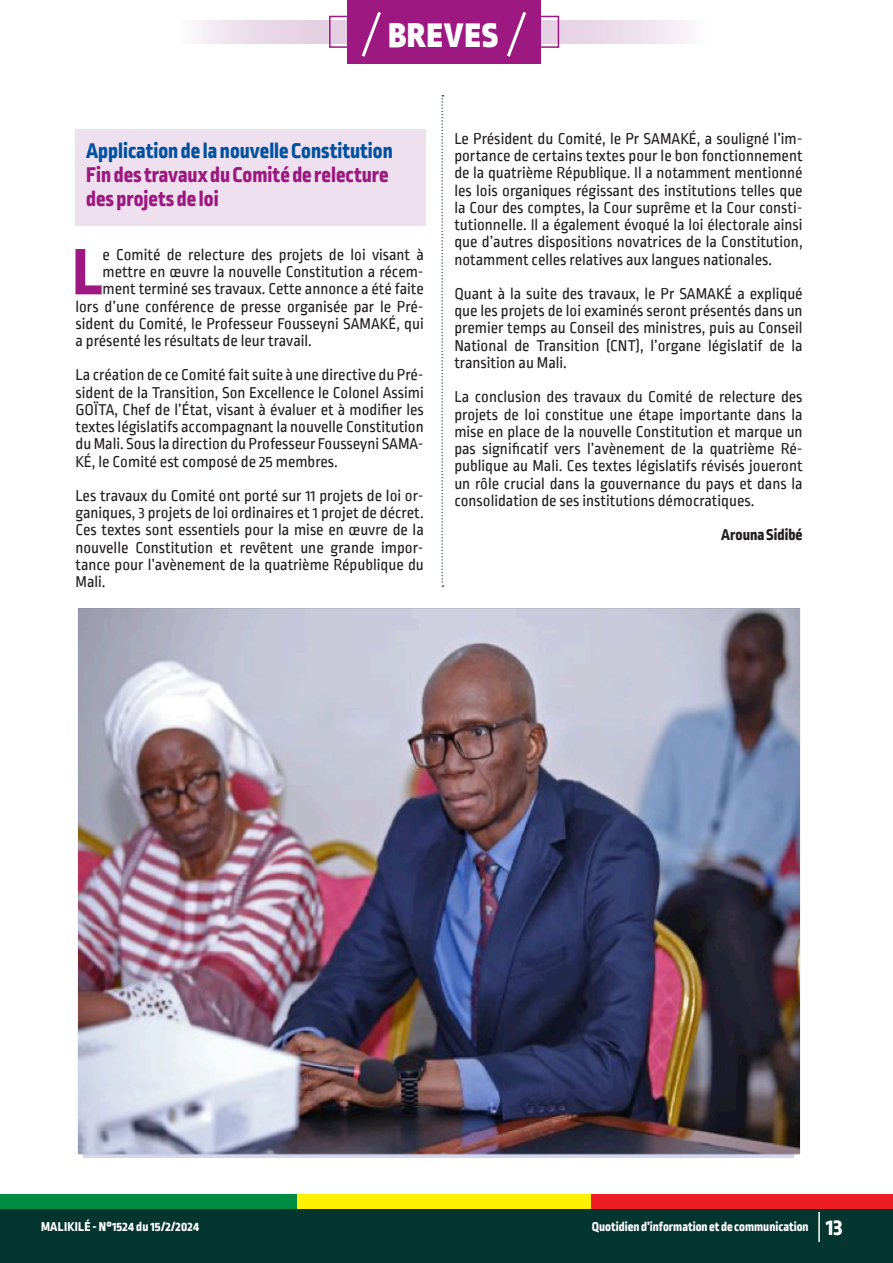
<style>
.page{position:relative;width:893px;height:1263px;background:#fff}
.page>*{position:absolute;margin:0;border:0;box-sizing:border-box;transform-origin:0 0}
.t1{font:800 69.15px "Ropa Sans Pro";color:#9e1881}
.t2{font:900 36px "Ropa Sans Pro";letter-spacing:.03em;color:#fff}
.t3{font:800 22.5px "Ropa Sans Pro";color:#9e1881}
.t4{font:800 22.5px "Ropa Sans Pro";color:#0052a1}
.t5{font:16.5px/17.2px "Ropa Sans PTT";color:#231f20;text-align:justify}
.t6{font:800 16.5px "Ropa Sans Pro";color:#231f20}
.t7{font:800 13.5px "Ropa Sans Pro";color:#fff}
.t8{font:800 13.5px "Ropa Sans Pro";letter-spacing:.02em;color:#fff}
.s1{font-size:24px}
</style>
<div class="page">
<div style="left:0;top:1195px;width:297px;height:17px;background:#008b43"></div>
<div style="left:297px;top:1195px;width:297px;height:17px;background:#fff101"></div>
<div style="left:592px;top:1195px;width:301px;height:17px;background:#ee1d23"></div>
<div style="left:0;top:1209px;width:893px;height:54px;background:#05352f"></div>
<hr style="left:818px;top:1212px;width:2px;height:30px;background:#fff">
<div style="left:83px;top:1138px;width:710px;height:20px;background:#d3d7ee"></div>
<svg style="left:196px;top:21px;width:493px;height:23px;background:#ebdcea"></svg>
<div style="left:329px;top:16px;width:230px;height:32px;border:2px solid #9e1881"></div>
<div style="left:347px;top:0;width:194px;height:64px;background:#9e1881"></div>
<svg style="left:361px;top:11px;width:20px;height:46px"></svg>
<svg style="left:507px;top:11px;width:19px;height:46px"></svg>
<div style="left:75px;top:129px;width:351px;height:96px;background:#eee0ee"></div>
<img style="left:77px;top:608px;width:724px;height:547px">
<svg style="left:441px;top:95px;width:2px;height:492px"></svg>
<p class="t2" style="left:388px;top:13px;width:111px">BREVES</p>
<p class="t4" style="left:86px;top:137px;width:308px">Application de la nouvelle Constitution</p>
<p class="t3" style="left:86px;top:161px;width:304px">Fin des travaux du Comité de relecture</p>
<p class="t3" style="left:86px;top:185px;width:134px">des projets de loi</p>
<p class="t1" style="left:72px;top:231px;width:32px">L</p>
<p class="t5" style="left:102px;top:247px;width:323px">e Comité de relecture des projets de loi visant à</p>
<p class="t5" style="left:102px;top:264px;width:323px">mettre en œuvre la nouvelle Constitution a récem-</p>
<p class="t5" style="left:102px;top:281px;width:323px">ment terminé ses travaux. Cette annonce a été faite</p>
<p class="t5" style="left:75px;top:299px;width:350px">lors d’une conférence de presse organisée par le Pré-</p>
<p class="t5" style="left:75px;top:316px;width:350px">sident du Comité, le Professeur Fousseyni SAMAKÉ, qui</p>
<p class="t5" style="left:75px;top:333px;width:238px">a présenté les résultats de leur travail.</p>
<p class="t5" style="left:75px;top:367px;width:350px">La création de ce Comité fait suite à une directive du Pré&shy;sident de la Transition, Son Excellence le Colonel Assimi GOÏTA, Chef de l’État, visant à évaluer et à modifier les textes législatifs accompagnant la nouvelle Constitution du Mali. Sous la direction du Professeur Fousseyni SAMA-KÉ, le Comité est composé de 25 membres.</p>
<p class="t5" style="left:75px;top:488px;width:350px">Les travaux du Comité ont porté sur 11 projets de loi or&shy;ganiques, 3 projets de loi ordinaires et 1 projet de décret.<br>Ces textes sont essentiels pour la mise en œuvre de la nouvelle Constitution et revêtent une grande impor&shy;tance pour l’avènement de la quatrième République du Mali.</p>
<p class="t5" style="left:454px;top:131px;width:350px">Le Président du Comité, le Pr SAMAKÉ, a souligné l’im&shy;portance de certains textes pour le bon fonctionnement de la quatrième République. Il a notamment mentionné les lois organiques régissant des institutions telles que la Cour des comptes, la Cour suprême et la Cour consti&shy;tutionnelle. Il a également évoqué la loi électorale ainsi que d’autres dispositions novatrices de la Constitution, notamment celles relatives aux langues nationales.</p>
<p class="t5" style="left:454px;top:286px;width:350px">Quant à la suite des travaux, le Pr SAMAKÉ a expliqué que les projets de loi examinés seront présentés dans un premier temps au Conseil des ministres, puis au Conseil National de Transition (CNT), l’organe législatif de la transition au Mali.</p>
<p class="t5" style="left:454px;top:389px;width:350px">La conclusion des travaux du Comité de relecture des projets de loi constitue une étape importante dans la mise en place de la nouvelle Constitution et marque un pas significatif vers l’avènement de la quatrième Ré&shy;publique au Mali. Ces textes législatifs révisés joueront un rôle crucial dans la gouvernance du pays et dans la consolidation de ses institutions démocratiques.</p>
<p class="t6" style="left:721px;top:525px;width:83px">Arouna Sidibé</p>
<p class="t8" style="left:41px;top:1219px;width:160px">MALIKILÉ - N°1524 du 15/2/2024</p>
<p class="t7" style="left:592px;top:1219px;width:252px">Quotidien d’information et de communication <span class="s1">13</span></p>
</div>
